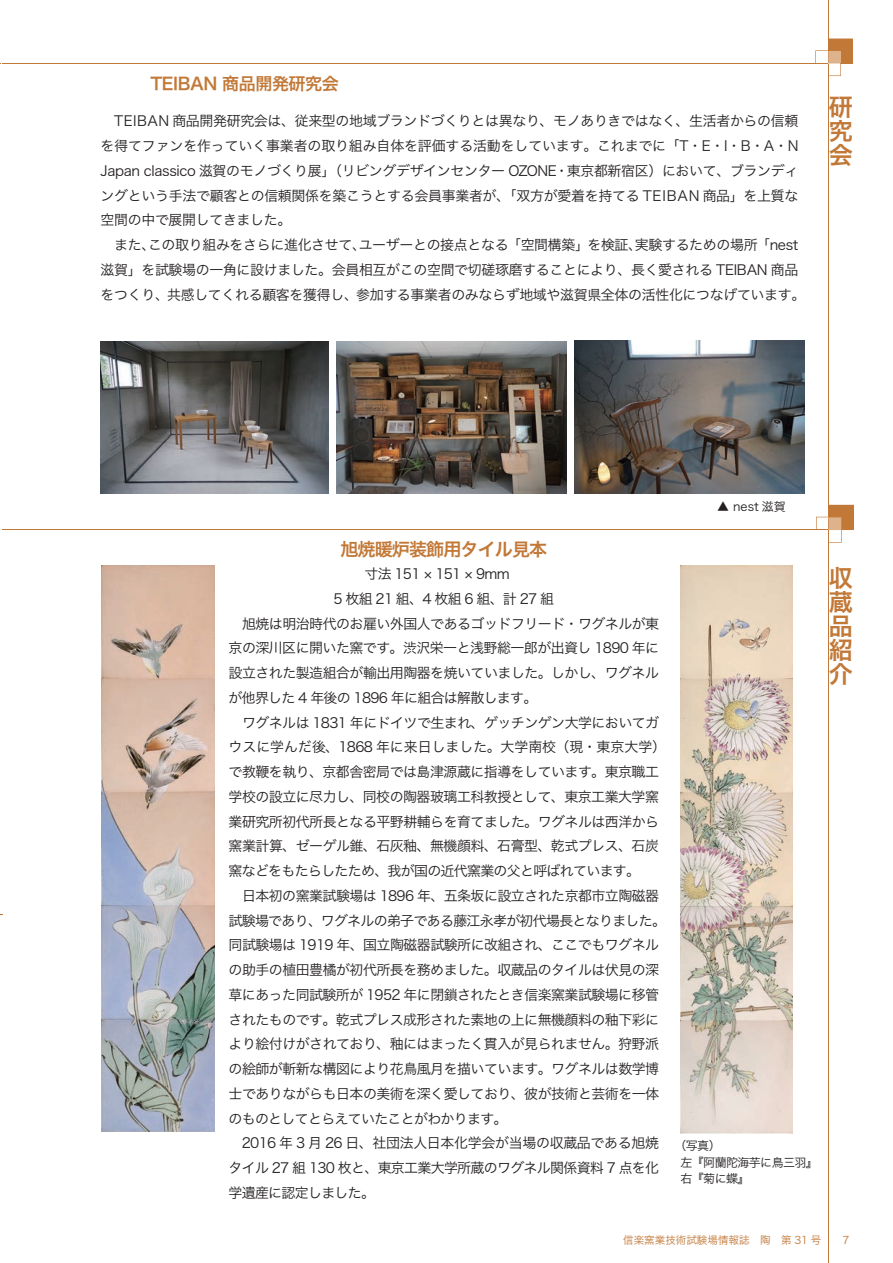
<style>
.page{position:relative;width:893px;height:1263px;background:#fff}
.page>*{position:absolute;margin:0;border:0;box-sizing:border-box;transform-origin:0 0}
.t1{font:24px/24px "Hira Kaku Pro W6";color:#c27837;text-align:justify}
.t2{font:18px "Hira Kaku Pro W6";letter-spacing:-.05em;color:#c27837}
.t3{font:16.95px "Hira Kaku Pro W6";letter-spacing:-.025em;color:#c27837}
.t4{font:13.95px/24.8px "Hira Kaku Pro W3";letter-spacing:-.035em;color:#231f20}
.t5{font:13.95px "Hira Kaku Pro W3";letter-spacing:-.005em;color:#231f20}
.t6{font:12px/16.5px "Hira Kaku Pro W3";letter-spacing:-.05em;color:#231f20}
.t7{font:10.5px "Hira Kaku Pro W3";color:#c27837}
</style>
<div class="page">
<hr style="left:2px;top:63px;width:826px;height:1px;background:#c27837">
<hr style="left:828px;top:0;width:1px;height:1263px;background:#c27837">
<svg style="left:815px;top:39px;width:38px;height:37px"></svg>
<hr style="left:3px;top:529px;width:830px;height:1px;background:#c27837">
<svg style="left:816px;top:505px;width:38px;height:38px"></svg>
<img style="left:337px;top:341px;width:229px;height:153px">
<img style="left:101px;top:341px;width:228px;height:152px">
<img style="left:574px;top:340px;width:230px;height:154px">
<img style="left:101px;top:566px;width:114px;height:565px">
<img style="left:680px;top:566px;width:112px;height:567px">
<p class="t3" style="left:101px;top:69px;width:240px">　　　TEIBAN 商品開発研究会</p>
<p class="t4" style="left:101px;top:108px;width:706px">　TEIBAN 商品開発研究会は、従来型の地域ブランドづくりとは異なり、モノありきではなく、生活者からの信頼を得てファンを作っていく事業者の取り組み自体を評価する活動をしています。これまでに「T・E・I・B・A・N Japan classico 滋賀のモノづくり展」（リビングデザインセンター OZONE・東京都新宿区）において、ブランディングという手法で顧客との信頼関係を築こうとする会員事業者が、「双方が愛着を持てる TEIBAN 商品」を上質な空間の中で展開してきました。<br>　また、この取り組みをさらに進化させて、ユーザーとの接点となる「空間構築」を検証、実験するための場所「nest滋賀」を試験場の一角に設けました。会員相互がこの空間で切磋琢磨することにより、長く愛される TEIBAN 商品をつくり、共感してくれる顧客を獲得し、参加する事業者のみならず地域や滋賀県全体の活性化につなげています。</p>
<h1 class="t1" style="left:829px;top:94px;width:25px">研究会</h1>
<p class="t2" style="left:340px;top:533px;width:208px">旭焼暖炉装飾用タイル見本</p>
<p class="t4" style="left:364px;top:561px;width:160px">寸法 151 × 151 × 9mm　</p>
<p class="t4" style="left:334px;top:585px;width:222px">5 枚組 21 組、4 枚組 6 組、計 27 組</p>
<p class="t4" style="left:229px;top:610px;width:432px">　旭焼は明治時代のお雇い外国人であるゴッドフリード・ワグネルが東</p>
<p class="t4" style="left:229px;top:635px;width:432px">京の深川区に開いた窯です。渋沢栄一と浅野総一郎が出資し 1890 年に</p>
<p class="t4" style="left:229px;top:660px;width:432px">設立された製造組合が輸出用陶器を焼いていました。しかし、ワグネル</p>
<p class="t4" style="left:229px;top:684px;width:310px">が他界した 4 年後の 1896 年に組合は解散します。</p>
<p class="t4" style="left:229px;top:709px;width:432px">　ワグネルは 1831 年にドイツで生まれ、ゲッチンゲン大学においてガ</p>
<p class="t5" style="left:229px;top:735px;width:439px">ウスに学んだ後、1868 年に来日しました。大学南校（現・東京大学）</p>
<p class="t4" style="left:229px;top:759px;width:432px">で教鞭を執り、京都舎密局では島津源蔵に指導をしています。東京職工</p>
<p class="t4" style="left:229px;top:783px;width:432px">学校の設立に尽力し、同校の陶器玻璃工科教授として、東京工業大学窯</p>
<p class="t4" style="left:229px;top:808px;width:432px">業研究所初代所長となる平野耕輔らを育てました。ワグネルは西洋から</p>
<p class="t4" style="left:229px;top:833px;width:432px">窯業計算、ゼーゲル錐、石灰釉、無機顔料、石膏型、乾式プレス、石炭</p>
<p class="t4" style="left:229px;top:857px;width:413px">窯などをもたらしたため、我が国の近代窯業の父と呼ばれています。</p>
<p class="t4" style="left:229px;top:882px;width:432px">　日本初の窯業試験場は 1896 年、五条坂に設立された京都市立陶磁器</p>
<p class="t4" style="left:229px;top:907px;width:439px">試験場であり、ワグネルの弟子である藤江永孝が初代場長となりました。</p>
<p class="t4" style="left:229px;top:932px;width:432px">同試験場は 1919 年、国立陶磁器試験所に改組され、ここでもワグネル</p>
<p class="t4" style="left:229px;top:956px;width:432px">の助手の植田豊橘が初代所長を務めました。収蔵品のタイルは伏見の深</p>
<p class="t4" style="left:229px;top:981px;width:432px">草にあった同試験所が 1952 年に閉鎖されたとき信楽窯業試験場に移管</p>
<p class="t4" style="left:229px;top:1006px;width:432px">されたものです。乾式プレス成形された素地の上に無機顔料の釉下彩に</p>
<p class="t4" style="left:229px;top:1031px;width:432px">より絵付けがされており、釉にはまったく貫入が見られません。狩野派</p>
<p class="t4" style="left:229px;top:1055px;width:432px">の絵師が斬新な構図により花鳥風月を描いています。ワグネルは数学博</p>
<p class="t4" style="left:229px;top:1080px;width:432px">士でありながらも日本の美術を深く愛しており、彼が技術と芸術を一体</p>
<p class="t4" style="left:229px;top:1105px;width:280px">のものとしてとらえていたことがわかります。</p>
<p class="t4" style="left:229px;top:1130px;width:432px">　2016 年 3 月 26 日、社団法人日本化学会が当場の収蔵品である旭焼</p>
<p class="t4" style="left:229px;top:1154px;width:432px">タイル 27 組 130 枚と、東京工業大学所蔵のワグネル関係資料 7 点を化</p>
<p class="t4" style="left:229px;top:1179px;width:148px">学遺産に認定しました。</p>
<p class="t6" style="left:717px;top:497px;width:70px">▲ nest 滋賀</p>
<h1 class="t1" style="left:829px;top:565px;width:25px">収蔵品紹介</h1>
<p class="t6" style="left:680px;top:1136px;width:139px;text-indent:-6px">（写真）<br>左『阿蘭陀海芋に鳥三羽』右『菊に蝶』</p>
<p class="t7" style="left:623px;top:1230px;width:228px">信楽窯業技術試験場情報誌　陶　第 31 号　　7</p>
</div>
